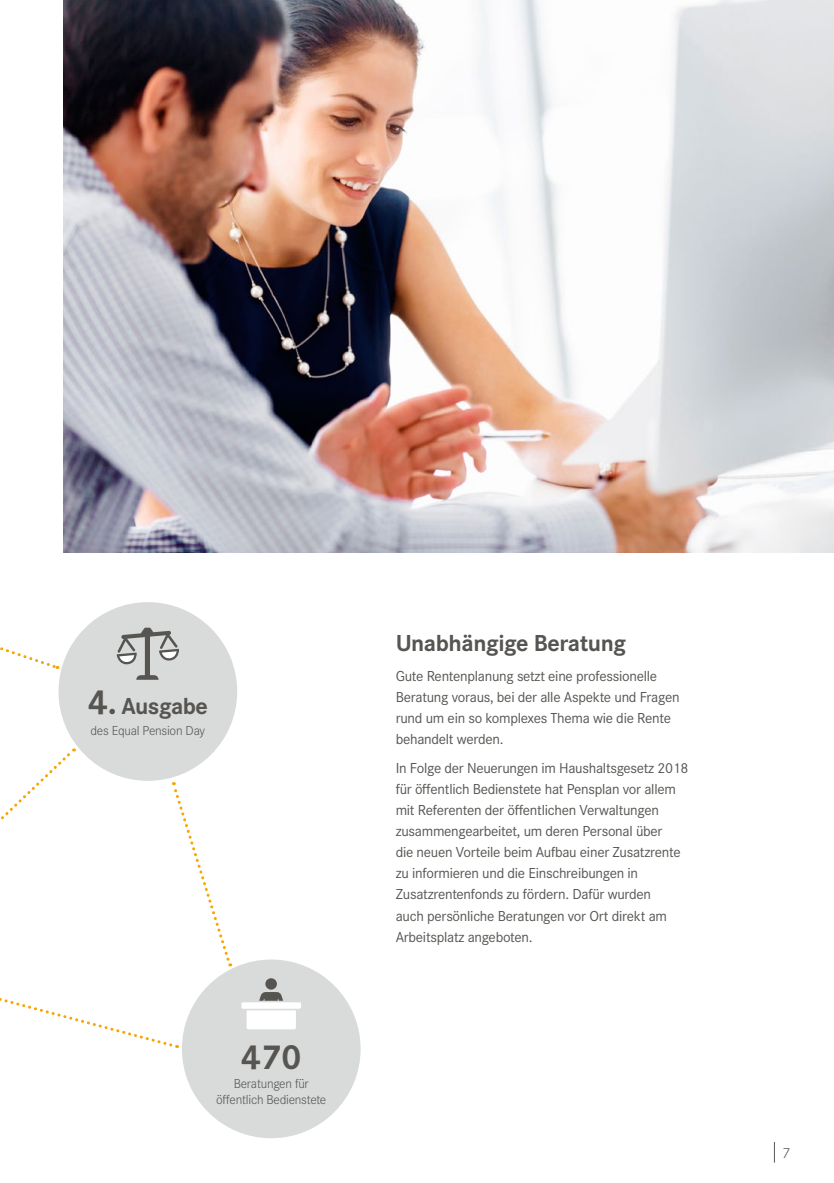
<style>
.page{position:relative;width:834px;height:1183px;background:#fff}
.page>*{position:absolute;margin:0;border:0;box-sizing:border-box;transform-origin:0 0}
.t1{font:700 36px "Corporate S";color:#565552}
.t2{font:700 24px "Corporate S";letter-spacing:-.02em;color:#565552}
.t3{font:15px/21px "Corporate S";letter-spacing:-.02em;color:#565552}
.t4{font:300 15px "Corporate S";color:#565552}
.t5{font:300 13.5px/16.2px "Corporate S";letter-spacing:-.02em;color:#565552;text-align:center}
.s1{font-size:36px}
</style>
<div class="page">
<div style="left:58px;top:602px;width:179px;height:178px;background:#d9dada;border-radius:50%"></div>
<svg style="left:117px;top:627px;width:62px;height:52px"></svg>
<div style="left:182px;top:959px;width:178px;height:178px;background:#d9dada;border-radius:50%"></div>
<div style="left:265px;top:977px;width:12px;height:12px;background:#565552;border-radius:50%"></div>
<div style="left:241px;top:1002px;width:60px;height:6px;background:#fff;border-radius:2px"></div>
<svg style="left:246px;top:1010px;width:50px;height:19px"></svg>
<svg style="left:259px;top:992px;width:24px;height:8px"></svg>
<svg style="left:0;top:647px;width:58px;height:22px"></svg>
<svg style="left:172px;top:782px;width:60px;height:184px"></svg>
<svg style="left:0;top:997px;width:177px;height:51px"></svg>
<svg style="left:1px;top:748px;width:75px;height:72px"></svg>
<img style="left:64px;top:0;width:769px;height:552px">
<svg style="left:774px;top:1141px;width:1px;height:21px"></svg>
<h2 class="t2" style="left:88px;top:692px;width:122px"><span class="s1">4.</span> Ausgabe</h2>
<p class="t5" style="left:90px;top:722px;width:116px">des Equal Pension Day</p>
<h1 class="t1" style="left:241px;top:1035px;width:62px">470</h1>
<p class="t5" style="left:216px;top:1075px;width:112px">Beratungen für öffentlich Bedienstete</p>
<h2 class="t2" style="left:395px;top:629px;width:232px">Unabhängige Beratung</h2>
<p class="t3" style="left:395px;top:665px;width:285px">Gute Rentenplanung setzt eine professionelle Beratung voraus, bei der alle Aspekte und Fragen rund um ein so komplexes Thema wie die Rente behandelt werden.</p>
<p class="t3" style="left:395px;top:757px;width:294px">In Folge der Neuerungen im Haushaltsgesetz 2018 für öffentlich Bedienstete hat Pensplan vor allem mit Referenten der öffentlichen Verwaltungen zusammengearbeitet, um deren Personal über<br>die neuen Vorteile beim Aufbau einer Zusatzrente zu informieren und die Einschreibungen in Zusatzrentenfonds zu fördern. Dafür wurden<br>auch persönliche Beratungen vor Ort direkt am Arbeitsplatz angeboten.</p>
<p class="t4" style="left:782px;top:1144px;width:9px">7</p>
</div>
